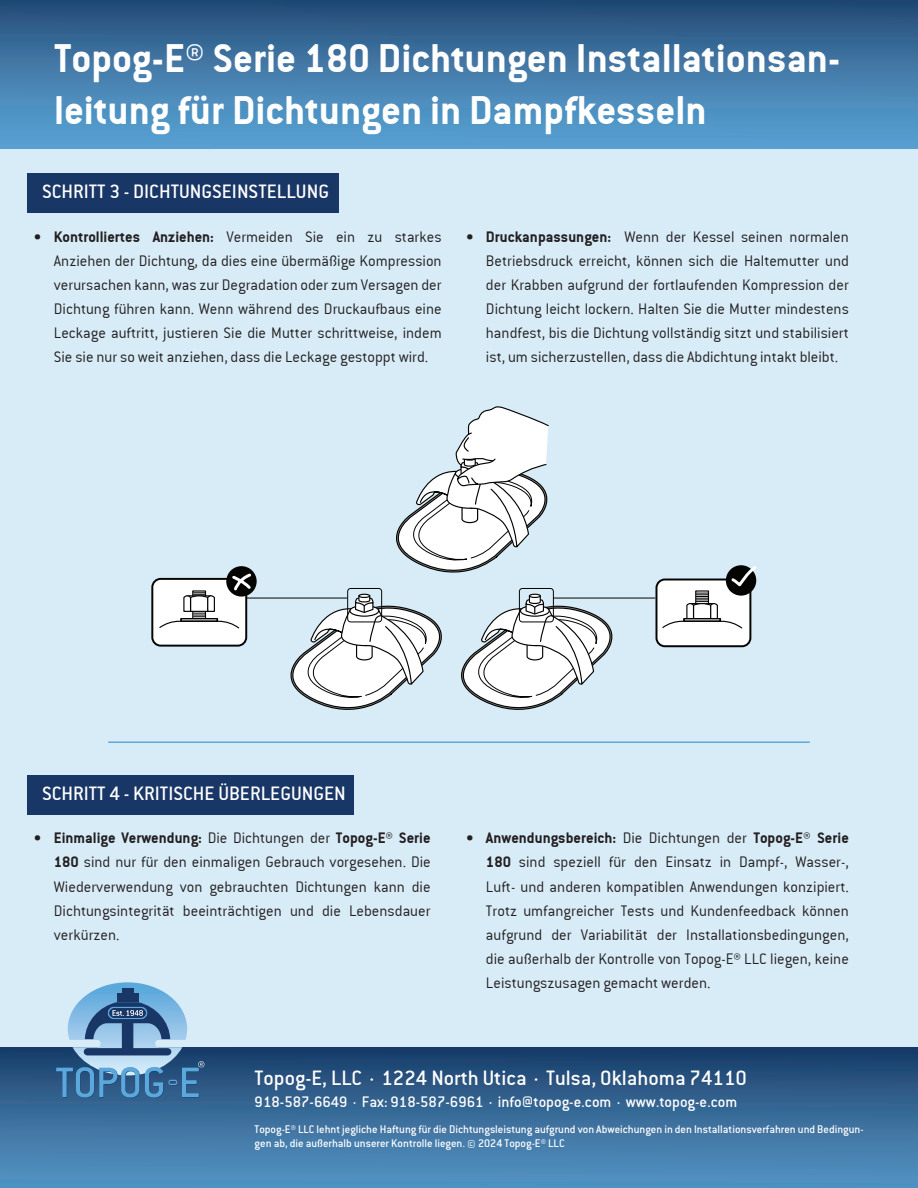
<style>
.page{position:relative;width:918px;height:1188px;background:#fff}
.page>*{position:absolute;margin:0;border:0;box-sizing:border-box;transform-origin:0 0}
.t1{font:43.5px/52.2px "Conduit ITCTT Bold";color:#fff}
.t2{font:22.5px "Conduit Md ITCTT Medium";color:#fff}
.t3{font:21px "Conduit Md ITCTT Medium";color:#fff}
.t4{font:16.5px/24px "Conduit ITCTT Light";color:#231f20;text-align:justify}
.t5{font:16.5px "Conduit ITCTT Bold";color:#231f20}
.t6{font:16.5px "Conduit Md ITCTT Medium";color:#fff}
.t7{font:12px/14.4px "Conduit Md ITCTT Medium";color:#fff}
.s1{font-family:"Conduit ITCTT Light"}
.s2{font-family:"Conduit ITCTT Bold"}
</style>
<div class="page">
<div style="left:0;top:2px;width:918px;height:1186px;background:#d8ecf8"></div>
<div style="left:27px;top:173px;width:311px;height:39px;background:#193766"></div>
<div style="left:27px;top:775px;width:326px;height:39px;background:#193766"></div>
<hr style="left:108px;top:741px;width:702px;height:2px;background:#5ba8db">
<div style="left:0;top:0;width:918px;height:148px;background:linear-gradient(to bottom,#264d79,#5ca6d8)"></div>
<div style="left:0;top:1047px;width:918px;height:141px;background:linear-gradient(to bottom,#1a3e6a,#5698c8)"></div>
<svg style="left:56px;top:982px;width:149px;height:116px"></svg>
<svg style="left:151px;top:406px;width:605px;height:304px"></svg>
<h1 class="t1" style="left:54px;top:31px;width:788px">Topog-E® Serie 180 Dichtungen Installationsan&shy;leitung für Dichtungen in Dampfkesseln</h1>
<p class="t3" style="left:42px;top:179px;width:289px">SCHRITT 3 - DICHTUNGSEINSTELLUNG</p>
<p class="t5" style="left:34px;top:226px;width:410px">• Kontrolliertes Anziehen: <span class="s1">Vermeiden Sie ein zu starkes</span></p>
<p class="t4" style="left:54px;top:248px;width:389px">Anziehen der Dichtung, da dies eine übermäßige Kompression verursachen kann, was zur Degradation oder zum Versagen der Dichtung führen kann. Wenn während des Druckaufbaus eine Leckage auftritt, justieren Sie die Mutter schrittweise, indem Sie sie nur so weit anziehen, dass die Leckage gestoppt wird.</p>
<p class="t4" style="left:486px;top:224px;width:364px;text-indent:-20px"><span class="s2">• Druckanpassungen:</span> Wenn der Kessel seinen normalen Betriebsdruck erreicht, können sich die Haltemutter und der Krabben aufgrund der fortlaufenden Kompression der Dichtung leicht lockern. Halten Sie die Mutter mindestens handfest, bis die Dichtung vollständig sitzt und stabilisiert ist, um sicherzustellen, dass die Abdichtung intakt bleibt.</p>
<p class="t3" style="left:42px;top:781px;width:305px">SCHRITT 4 - KRITISCHE ÜBERLEGUNGEN</p>
<p class="t5" style="left:34px;top:828px;width:399px">• Einmalige Verwendung: <span class="s1">Die Dichtungen der</span> Topog-E® Serie</p>
<p class="t4" style="left:54px;top:850px;width:378px"><span class="s2">180</span> sind nur für den einmaligen Gebrauch vorgesehen. Die Wiederverwendung von gebrauchten Dichtungen kann die Dichtungsintegrität beeinträchtigen und die Lebensdauer verkürzen.</p>
<p class="t5" style="left:466px;top:828px;width:385px">• Anwendungsbereich: <span class="s1">Die Dichtungen der</span> Topog-E® Serie</p>
<p class="t4" style="left:486px;top:850px;width:364px"><span class="s2">180</span> sind speziell für den Einsatz in Dampf-, Wasser-, Luft- und anderen kompatiblen Anwendungen konzipiert.<br>Trotz umfangreicher Tests und Kundenfeedback können aufgrund der Variabilität der Installationsbedingungen, die außerhalb der Kontrolle von Topog-E® LLC liegen, keine Leistungszusagen gemacht werden.</p>
<h2 class="t2" style="left:255px;top:1065px;width:494px">Topog-E, LLC · 1224 North Utica · Tulsa, Oklahoma 74110</h2>
<p class="t7" style="left:255px;top:1122px;width:611px">Topog-E® LLC lehnt jegliche Haftung für die Dichtungsleistung aufgrund von Abweichungen in den Installationsverfahren und Bedingun&shy;gen ab, die außerhalb unserer Kontrolle liegen. © 2024 Topog-E® LLC</p>
<p class="t6" style="left:255px;top:1091px;width:484px">918-587-6649 · Fax: 918-587-6961 · info@topog-e.com · www.topog-e.com</p>
</div>
